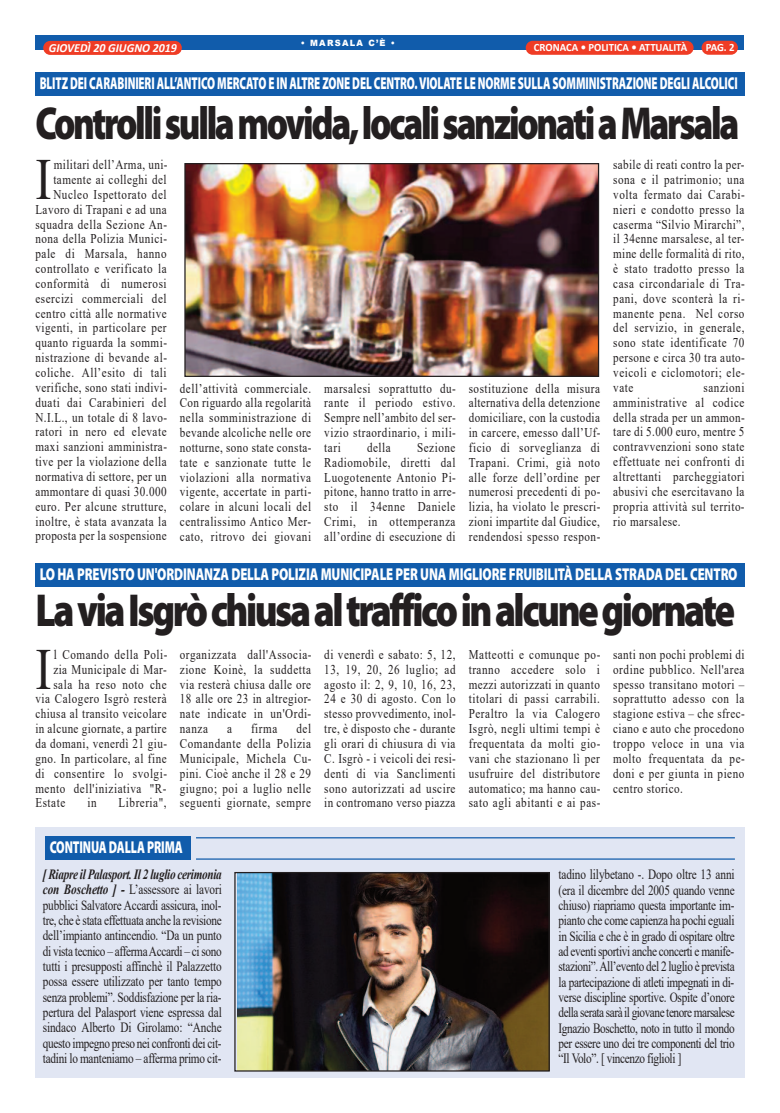
<style>
.page{position:relative;width:780px;height:1113px;background:#fff}
.page>*{position:absolute;margin:0;border:0;box-sizing:border-box;transform-origin:0 0}
.t1{font:58.25px "Times New Roman";color:#231f20;scale:.83 1}
.t2{font:900 46.38px "Myriad Pro";letter-spacing:-.065em;color:#231f20;scale:.79 1}
.t3{font:900 46.38px "Myriad Pro";letter-spacing:-.065em;color:#231f20;scale:.83 1}
.t4{font:900 17.25px "Myriad Pro";letter-spacing:-.01em;color:#fff;scale:.64 1}
.t5{font:900 17.25px "Myriad Pro";letter-spacing:-.01em;color:#fff;scale:.74 1}
.t6{font:900 17.25px "Myriad Pro";letter-spacing:-.01em;color:#fff;scale:.68 1}
.t7{font:14.12px/15.4px "Times New Roman";letter-spacing:-.03em;color:#231f20;text-align:justify;scale:.8 1}
.t8{font:13.38px/14.9px "Times New Roman";letter-spacing:.05em;color:#231f20;text-align:justify;scale:.83 1}
.t9{font:italic 700 12.38px "Calibri";color:#fff;scale:.96 1}
.t10{font:700 11.12px "Calibri";color:#fff;scale:.96 1}
.t11{font:900 8.62px "Arial";letter-spacing:.15em;color:#fff;scale:.96 1}
.s1{font-weight:700;font-style:italic}
</style>
<div class="page">
<div style="left:35px;top:35px;width:708px;height:14px;background:#115cab"></div>
<div style="left:701px;top:41px;width:36px;height:14px;background:#ef3c25;border-radius:7px"></div>
<div style="left:525px;top:41px;width:168px;height:14px;background:#ef3c25;border-radius:7px"></div>
<div style="left:43px;top:41px;width:139px;height:14px;background:#ef3c25;border-radius:7px"></div>
<div style="left:35px;top:72px;width:709px;height:24px;background:#115cab"></div>
<div style="left:35px;top:563px;width:709px;height:23px;background:#115cab"></div>
<div style="left:35px;top:827px;width:709px;height:250px;background:#e1e6f3"></div>
<div style="left:45px;top:836px;width:146px;height:23px;background:#115cab"></div>
<hr style="left:196px;top:837px;width:538px;height:1px;background:#115cab">
<hr style="left:196px;top:858px;width:538px;height:1px;background:#115cab">
<img style="left:186px;top:165px;width:411px;height:210px">
<div style="left:184px;top:163px;width:415px;height:214px;border:1px solid #231f20"></div>
<img style="left:237px;top:874px;width:310px;height:195px">
<div style="left:234px;top:872px;width:315px;height:199px;border:1px solid #231f20"></div>
<p class="t11" style="left:301px;top:37px;width:100px">• MARSALA C’È •</p>
<p class="t9" style="left:49px;top:42px;width:135px">GIOVEDÌ 20 GIUGNO 2019</p>
<p class="t10" style="left:534px;top:43px;width:161px">CRONACA • POLITICA • ATTUALITÀ</p>
<p class="t10" style="left:705px;top:43px;width:32px">PAG. 2</p>
<p class="t4" style="left:40px;top:77px;width:1092px">BLITZ DEI CARABINIERI ALL’ANTICO MERCATO E IN ALTRE ZONE DEL CENTRO.VIOLATE LE NORME SULLA SOMMINISTRAZIONE DEGLI ALCOLICI</p>
<h2 class="t2" style="left:35px;top:106px;width:892px">Controllisullamovida,localisanzionatiaMarsala</h2>
<p class="t8" style="left:35px;top:157px;width:161px;text-align:right">militari dell’Arma, uni&shy;tamente ai colleghi del<br>Nucleo Ispettorato del<br>Lavoro di Trapani e ad una squadra della Sezione An&shy;nona della Polizia Munici&shy;pale di Marsala, hanno controllato e verificato la conformità di numerosi esercizi commerciali del centro città alle normative vigenti, in particolare per quanto riguarda la sommi&shy;nistrazione di bevande al&shy;coliche. All’esito di tali verifiche, sono stati indivi&shy;duati dai Carabinieri del<br>N.I.L., un totale di 8 lavo&shy;ratori in nero ed elevate maxi sanzioni amministra&shy;tive per la violazione della normativa di settore, per un ammontare di quasi 30.000 euro. Per alcune strutture, inoltre, è stata avanzata la proposta per la sospensione</p>
<h1 class="t1" style="left:35px;top:147px;width:21px">I</h1>
<p class="t8" style="left:180px;top:380px;width:160px">dell’attività commerciale.<br>Con riguardo alla regolarità nella somministrazione di bevande alcoliche nelle ore notturne, sono state consta&shy;tate e sanzionate tutte le violazioni alla normativa vigente, accertate in parti&shy;colare in alcuni locali del centralissimo Antico Mer&shy;cato, ritrovo dei giovani</p>
<p class="t8" style="left:324px;top:380px;width:160px">marsalesi soprattutto du&shy;rante il periodo estivo.<br>Sempre nell’ambito del ser&shy;vizio straordinario, i mili&shy;tari</p>
<p class="t8" style="left:324px;top:440px;width:160px;text-indent:93px">Sezione Radiomobile, diretti dal Luogotenente Antonio Pi&shy;pitone, hanno tratto in arre&shy;sto il 34enne Daniele Crimi, in ottemperanza all’ordine di esecuzione di</p>
<p class="t8" style="left:367px;top:440px;width:30px">della</p>
<p class="t8" style="left:468px;top:380px;width:160px">sostituzione della misura alternativa della detenzione domiciliare, con la custodia in carcere, emesso dall’Uf&shy;ficio di sorveglianza di Trapani. Crimi, già noto alle forze dell’ordine per numerosi precedenti di po&shy;lizia, ha violato le prescri&shy;zioni impartite dal Giudice, rendendosi spesso respon-</p>
<p class="t8" style="left:613px;top:157px;width:160px">sabile di reati contro la per&shy;sona e il patrimonio; una volta fermato dai Carabi&shy;nieri e condotto presso la caserma “Silvio Mirarchi”, il 34enne marsalese, al ter&shy;mine delle formalità di rito, è stato tradotto presso la casa circondariale di Tra&shy;pani, dove sconterà la ri&shy;manente pena. Nel corso del servizio, in generale, sono state identificate 70 persone e circa 30 tra auto&shy;veicoli e ciclomotori; ele&shy;vate</p>
<p class="t8" style="left:613px;top:380px;width:160px;text-indent:90px">sanzioni amministrative al codice della strada per un ammon&shy;tare di 5.000 euro, mentre 5 contravvenzioni sono state effettuate nei confronti di altrettanti parcheggiatori abusivi che esercitavano la propria attività sul territo&shy;rio marsalese.</p>
<p class="t5" style="left:40px;top:568px;width:944px">LO HA PREVISTO UN'ORDINANZA DELLA POLIZIA MUNICIPALE PER UNA MIGLIORE FRUIBILITÀ DELLA STRADA DEL CENTRO</p>
<h2 class="t3" style="left:35px;top:593px;width:844px">LaviaIsgròchiusaaltrafficoinalcunegiornate</h2>
<h1 class="t1" style="left:35px;top:636px;width:21px">I</h1>
<p class="t8" style="left:54px;top:647px;width:138px">l Comando della Poli-</p>
<p class="t8" style="left:53px;top:662px;width:138px">zia Municipale di Mar-</p>
<p class="t8" style="left:53px;top:676px;width:138px">sala ha reso noto che</p>
<p class="t8" style="left:35px;top:691px;width:160px">via Calogero Isgrò resterà</p>
<p class="t8" style="left:35px;top:706px;width:160px">chiusa al transito veicolare</p>
<p class="t8" style="left:35px;top:721px;width:160px">in alcune giornate, a partire</p>
<p class="t8" style="left:35px;top:736px;width:160px">da domani, venerdì 21 giu-</p>
<p class="t8" style="left:35px;top:751px;width:160px">gno. In particolare, al fine</p>
<p class="t8" style="left:35px;top:766px;width:160px">di consentire lo svolgi-</p>
<p class="t8" style="left:35px;top:780px;width:160px">mento dell'iniziativa "R-</p>
<p class="t8" style="left:35px;top:795px;width:38px">Estate</p>
<p class="t8" style="left:87px;top:795px;width:13px">in</p>
<p class="t8" style="left:119px;top:795px;width:59px">Libreria",</p>
<p class="t8" style="left:180px;top:647px;width:160px">organizzata dall'Associa&shy;zione Koinè, la suddetta via resterà chiusa dalle ore 18 alle ore 23 in altregior&shy;nate indicate in un'Ordi&shy;nanza</p>
<p class="t8" style="left:180px;top:721px;width:160px;text-indent:116px">del Comandante della Polizia Municipale, Michela Cu&shy;pini. Cioè anche il 28 e 29 giugno; poi a luglio nelle seguenti giornate, sempre</p>
<p class="t8" style="left:227px;top:721px;width:7px">a</p>
<p class="t8" style="left:251px;top:721px;width:33px">firma</p>
<p class="t6" style="left:50px;top:840px;width:197px">CONTINUA DALLA PRIMA</p>
<p class="t8" style="left:324px;top:647px;width:160px">di venerdì e sabato: 5, 12, 13, 19, 20, 26 luglio; ad agosto il: 2, 9, 10, 16, 23, 24 e 30 di agosto. Con lo stesso provvedimento, inol&shy;tre, è disposto che - durante gli orari di chiusura di via C. Isgrò - i veicoli dei resi&shy;denti di via Sanclimenti sono autorizzati ad uscire in contromano verso piazza</p>
<p class="t8" style="left:468px;top:647px;width:160px">Matteotti e comunque po&shy;tranno accedere solo i mezzi autorizzati in quanto titolari di passi carrabili.<br>Peraltro la via Calogero Isgrò, negli ultimi tempi è frequentata da molti gio&shy;vani che stazionano lì per usufruire del distributore automatico; ma hanno cau&shy;sato agli abitanti e ai pas-</p>
<p class="t8" style="left:613px;top:647px;width:160px">santi non pochi problemi di ordine pubblico. Nell'area spesso transitano motori – soprattutto adesso con la stagione estiva – che sfrec&shy;ciano e auto che procedono troppo veloce in una via molto frequentata da pe&shy;doni e per giunta in pieno centro storico.</p>
<p class="t7" style="left:43px;top:866px;width:225px"><span class="s1">[ Riapre il Palasport. Il 2 luglio cerimonia con Boschetto ] -</span> L’assessore ai lavori pubblici Salvatore Accardi assicura, inol&shy;tre, che è stata effettuata anche la revisione dell’impianto antincendio. “Da un punto di vista tecnico – affermaAccardi – ci sono tutti i presupposti affinchè il Palazzetto possa essere utilizzato per tanto tempo senza problemi”. Soddisfazione per la ria&shy;pertura del Palasport viene espressa dal sindaco Alberto Di Girolamo: “Anche questo impegno preso nei confronti dei cit&shy;tadini lo manteniamo – afferma primo cit-</p>
<p class="t7" style="left:558px;top:866px;width:222px">tadino lilybetano -. Dopo oltre 13 anni (era il dicembre del 2005 quando venne chiuso) riapriamo questa importante im&shy;pianto che come capienza ha pochi eguali in Sicilia e che è in grado di ospitare oltre ad eventi sportivi anche concerti e manife&shy;stazioni”.All’evento del 2 luglio è prevista la partecipazione di atleti impegnati in di&shy;verse discipline sportive. Ospite d’onore della serata sarà il giovane tenore marsalese Ignazio Boschetto, noto in tutto il mondo per essere uno dei tre componenti del trio “Il Volo”. [ vincenzo figlioli ]</p>
</div>
